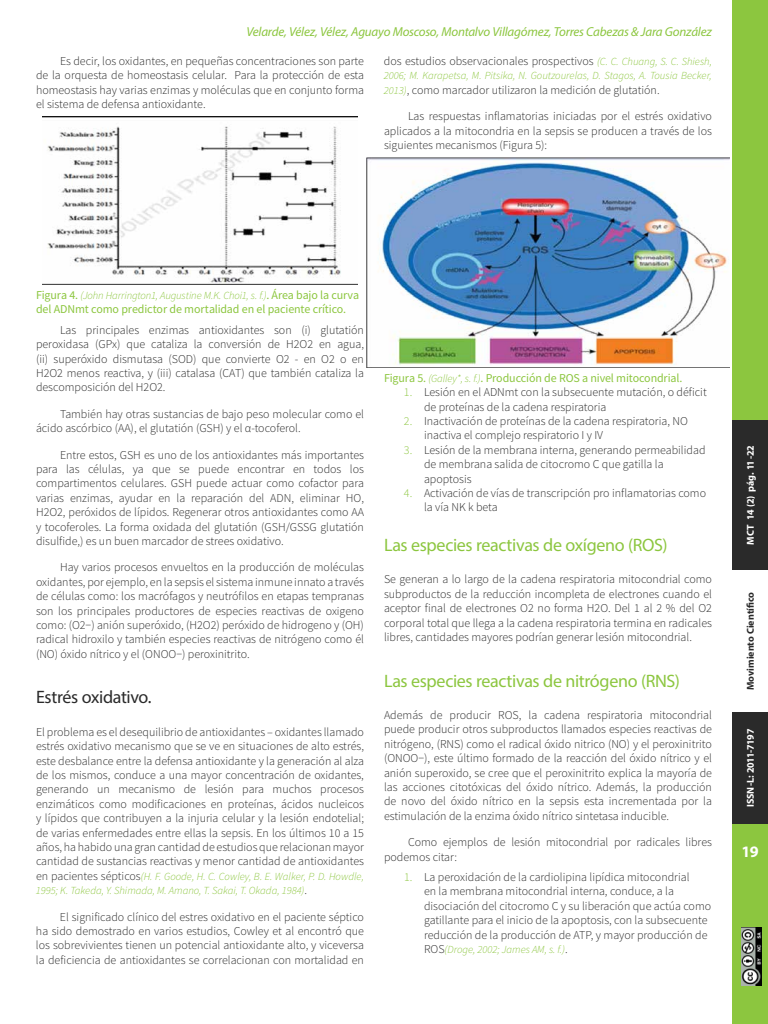
<style>
.page{position:relative;width:768px;height:1024px;background:#fff}
.page>*{position:absolute;margin:0;border:0;box-sizing:border-box;transform-origin:0 0}
.t1{font:18px "Myriad Pro";letter-spacing:-.02em;color:#8cc63f}
.t2{font:18px "Myriad Pro";letter-spacing:-.02em;color:#2a2a2a}
.t3{font:700 16px "Myriad Pro";color:#fff}
.t4{font:italic 13px "Myriad Pro";letter-spacing:-.015em;color:#8cc63f}
.t5{font:300 12px/14.4px "Source Sans Pro";color:#2a2a2a;text-align:justify}
.t6{font:12px "Source Sans Pro";letter-spacing:-.01em;color:#8cc63f}
.t7{font:italic 300 10.8px/14.4px "Source Sans Pro";color:#8cc63f}
.t8{font:700 10px "Myriad Pro";letter-spacing:-.01em;color:#fff}
.t9{font:700 10px "Myriad Pro";color:#2a2a2a}
.s1{font-style:italic;font-size:10.8px;color:#8cc63f}
.s2{font-weight:400;font-style:normal;font-size:12px}
.s3{font-style:normal;font-size:12px;color:#2a2a2a}
.s4{font-weight:300;font-style:italic;font-size:10.8px}
.s5{color:#8cc63f}
</style>
<div class="page">
<div style="left:732px;top:712px;width:36px;height:312px;background:#8cc63f"></div>
<div style="left:732px;top:0;width:36px;height:570px;background:#8cc63f"></div>
<div style="left:732px;top:420px;width:36px;height:150px;background:#2a2a2a"></div>
<div style="left:732px;top:712px;width:36px;height:112px;background:#2a2a2a"></div>
<img style="left:741px;top:928px;width:20px;height:58px">
<img style="left:43px;top:117px;width:314px;height:168px">
<img style="left:366px;top:157px;width:364px;height:210px">
<p class="t4" style="left:247px;top:23px;width:467px">Velarde, Vélez, Vélez, Aguayo Moscoso, Montalvo Villagómez, Torres Cabezas &amp; Jara González</p>
<p class="t5" style="left:36px;top:54px;width:330px;text-indent:24px">Es decir, los oxidantes, en pequeñas concentraciones son parte de la orquesta de homeostasis celular. Para la protección de esta homeostasis hay varias enzimas y moléculas que en conjunto forma el sistema de defensa antioxidante.</p>
<p class="t5" style="left:384px;top:54px;width:329px">dos estudios observacionales prospectivos <span class="s1">(C. C. Chuang, S. C. Shiesh,</span></p>
<p class="t7" style="left:384px;top:69px;width:329px">2006; M. Karapetsa, M. Pitsika, N. Goutzourelas, D. Stagos, A. Tousia Becker,</p>
<p class="t5" style="left:384px;top:83px;width:277px"><span class="s1">2013)</span>, como marcador utilizaron la medición de glutatión.</p>
<p class="t5" style="left:384px;top:109px;width:330px;text-indent:24px">Las respuestas inflamatorias iniciadas por el estrés oxidativo aplicados a la mitocondria en la sepsis se producen a través de los siguientes mecanismos (Figura 5):</p>
<p class="t7" style="left:36px;top:288px;width:325px"><span class="s2">Figura 4.</span> (John Harrington1, Augustine M.K. Choi1, s. f.)<span class="s2">. Área bajo la curva</span></p>
<p class="t6" style="left:36px;top:302px;width:312px">del ADNmt como predictor de mortalidad en el paciente crítico.</p>
<p class="t5" style="left:36px;top:323px;width:330px;text-indent:24px">Las principales enzimas antioxidantes son (i) glutatión peroxidasa (GPx) que cataliza la conversión de H2O2 en agua, (ii) superóxido dismutasa (SOD) que convierte O2 - en O2 o en H2O2 menos reactiva, y (iii) catalasa (CAT) que también cataliza la descomposición del H2O2.</p>
<p class="t5" style="left:36px;top:407px;width:330px;text-indent:24px">También hay otras sustancias de bajo peso molecular como el ácido ascórbico (AA), el glutatión (GSH) y el α-tocoferol.</p>
<p class="t5" style="left:36px;top:447px;width:330px;text-indent:24px">Entre estos, GSH es uno de los antioxidantes más importantes para las células, ya que se puede encontrar en todos los compartimentos celulares. GSH puede actuar como cofactor para varias enzimas, ayudar en la reparación del ADN, eliminar HO, H2O2, peróxidos de lípidos. Regenerar otros antioxidantes como AA y tocoferoles. La forma oxidada del glutatión (GSH/GSSG glutatión disulfide,) es un buen marcador de strees oxidativo.</p>
<p class="t5" style="left:36px;top:560px;width:330px;text-indent:24px">Hay varios procesos envueltos en la producción de moléculas oxidantes, por ejemplo, en la sepsis el sistema inmune innato a través de células como: los macrófagos y neutrófilos en etapas tempranas son los principales productores de especies reactivas de oxigeno como: (O2−) anión superóxido, (H2O2) peróxido de hidrogeno y (OH) radical hidroxilo y también especies reactivas de nitrógeno como él (NO) óxido nítrico y el (ONOO−) peroxinitrito.</p>
<h1 class="t2" style="left:36px;top:686px;width:117px">Estrés oxidativo.</h1>
<p class="t5" style="left:36px;top:725px;width:330px">El problema es el desequilibrio de antioxidantes – oxidantes llamado estrés oxidativo mecanismo que se ve en situaciones de alto estrés, este desbalance entre la defensa antioxidante y la generación al alza de los mismos, conduce a una mayor concentración de oxidantes, generando un mecanismo de lesión para muchos procesos enzimáticos como modificaciones en proteínas, ácidos nucleicos y lípidos que contribuyen a la injuria celular y la lesión endotelial; de varias enfermedades entre ellas la sepsis. En los últimos 10 a 15 años, ha habido una gran cantidad de estudios que relacionan mayor cantidad de sustancias reactivas y menor cantidad de antioxidantes</p>
<p class="t7" style="left:36px;top:869px;width:330px"><span class="s3">en pacientes sépticos</span>(H. F. Goode, H. C. Cowley, B. E. Walker, P. D. Howdle,<br>1995; K. Takeda, Y. Shimada, M. Amano, T. Sakai, T. Okada, 1984)<span class="s3">.</span></p>
<p class="t5" style="left:36px;top:909px;width:330px;text-indent:24px">El significado clínico del estres oxidativo en el paciente séptico ha sido demostrado en varios estudios, Cowley et al encontró que los sobrevivientes tienen un potencial antioxidante alto, y viceversa la deficiencia de antioxidantes se correlacionan con mortalidad en</p>
<p class="t6" style="left:384px;top:370px;width:300px">Figura 5. <span class="s4">(Galley*, s. f.)</span>. Producción de ROS a nivel mitocondrial.</p>
<p class="t5" style="left:424px;top:385px;width:284px;text-indent:-20px"><span class="s5">1.</span> Lesión en el ADNmt con la subsecuente mutación, o déficit de proteínas de la cadena respiratoria</p>
<p class="t5" style="left:424px;top:414px;width:265px;text-indent:-20px"><span class="s5">2.</span> Inactivación de proteínas de la cadena respiratoria, NO inactiva el complejo respiratorio I y IV</p>
<p class="t5" style="left:424px;top:443px;width:283px;text-align:left;text-indent:-20px"><span class="s5">3.</span> Lesión de la membrana interna, generando permeabilidad de membrana salida de citocromo C que gatilla la apoptosis</p>
<p class="t5" style="left:424px;top:486px;width:284px;text-indent:-20px"><span class="s5">4.</span> Activación de vías de transcripción pro inflamatorias como la vía NK k beta</p>
<h1 class="t1" style="left:384px;top:534px;width:285px">Las especies reactivas de oxígeno (ROS)</h1>
<p class="t5" style="left:384px;top:572px;width:330px">Se generan a lo largo de la cadena respiratoria mitocondrial como subproductos de la reducción incompleta de electrones cuando el aceptor final de electrones O2 no forma H2O. Del 1 al 2 % del O2 corporal total que llega a la cadena respiratoria termina en radicales libres, cantidades mayores podrían generar lesión mitocondrial.</p>
<h1 class="t1" style="left:384px;top:669px;width:297px">Las especies reactivas de nitrógeno (RNS)</h1>
<p class="t5" style="left:384px;top:708px;width:330px">Además de producir ROS, la cadena respiratoria mitocondrial puede producir otros subproductos llamados especies reactivas de nitrógeno, (RNS) como el radical óxido nitrico (NO) y el peroxinitrito (ONOO−), este último formado de la reacción del óxido nítrico y el anión superoxido, se cree que el peroxinitrito explica la mayoría de las acciones citotóxicas del óxido nítrico. Además, la producción de novo del óxido nítrico en la sepsis esta incrementada por la estimulación de la enzima óxido nítrico sintetasa inducible.</p>
<p class="t5" style="left:384px;top:835px;width:330px;text-indent:24px">Como ejemplos de lesión mitocondrial por radicales libres podemos citar:</p>
<p class="t5" style="left:424px;top:870px;width:289px;text-align:left;text-indent:-20px"><span class="s5">1.</span> La peroxidación de la cardiolipina lipídica mitocondrial<br>en la membrana mitocondrial interna, conduce, a la disociación del citocromo C y su liberación que actúa como gatillante para el inicio de la apoptosis, con la subsecuente reducción de la producción de ATP, y mayor producción de</p>
<p class="t7" style="left:424px;top:942px;width:145px"><span class="s3">ROS</span>(Droge, 2002; James AM, s. f.)<span class="s3">.</span></p>
<p class="t8" style="left:744px;top:545px;width:101px;rotate:-90deg">MCT 14 (2) pág. 11-22</p>
<p class="t9" style="left:744px;top:690px;width:100px;rotate:-90deg">Movimiento Científico</p>
<p class="t8" style="left:744px;top:807px;width:80px;rotate:-90deg">ISSN-L: 2011-7197</p>
<h2 class="t3" style="left:741px;top:841px;width:19px">19</h2>
</div>
